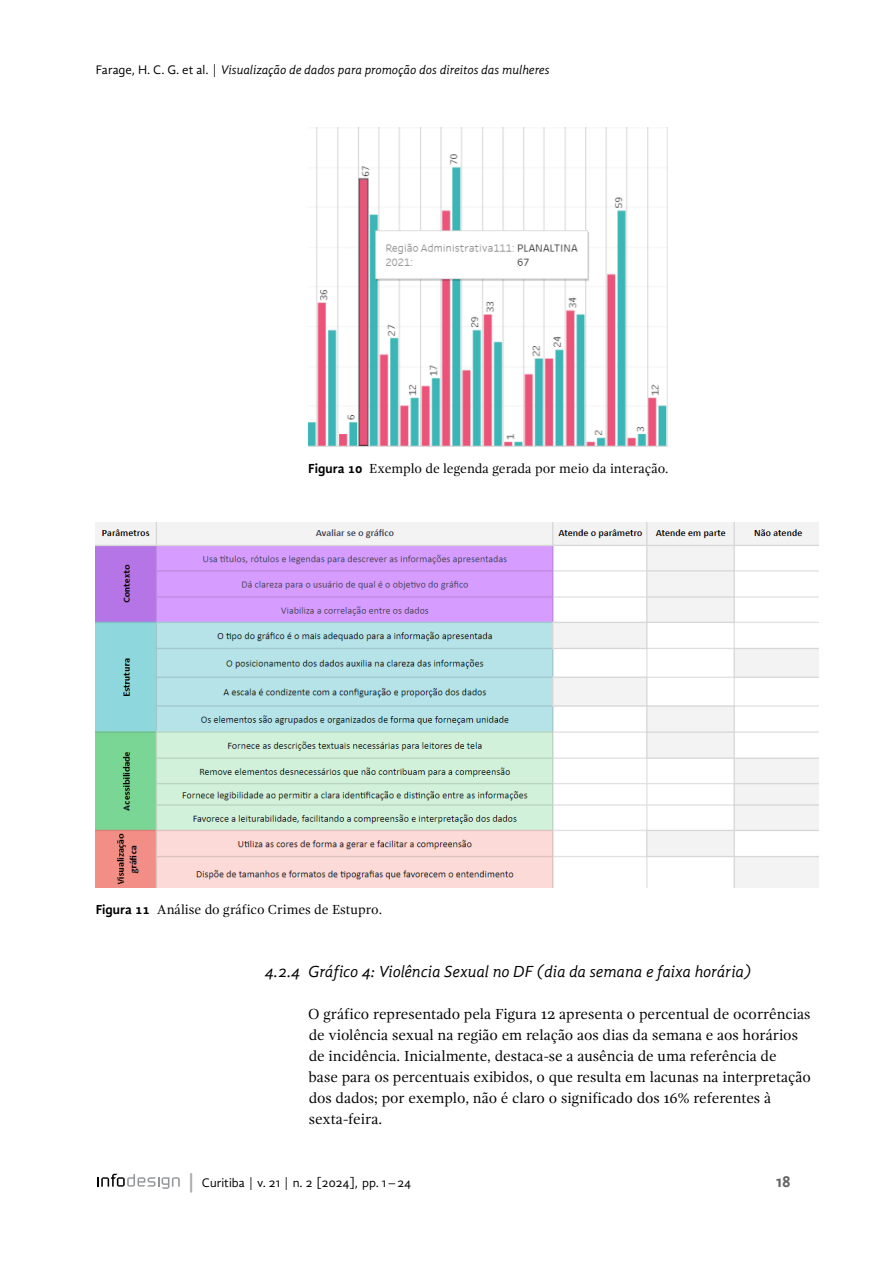
<style>
.page{position:relative;width:893px;height:1263px;background:#fff}
.page>*{position:absolute;margin:0;border:0;box-sizing:border-box;transform-origin:0 0}
.t1{font:italic 16.5px "Gandhi Sans";letter-spacing:-.01em;color:#000}
.t2{font:700 16.5px "Gandhi Sans";color:#636466}
.PT_Corpo_de_texto_Rec_1L_-5{font:15px/21px "Gandhi Serif";color:#000}
.t3{font:13.5px "Gandhi Serif";color:#000}
.t4{font:12.75px "Gandhi Sans Italic 2";letter-spacing:-.01em;color:#000}
.t5{font:12.75px "Gandhi Sans";color:#000}
.s1{font-family:"Gandhi Sans Regular 2"}
.s2{font-family:"Gandhi Sans";font-weight:700}
.s3{font-size:19.2px;color:#a7a9ac}
</style>
<div class="page">
<svg style="left:97px;top:1174px;width:83px;height:15px"></svg>
<img style="left:308px;top:127px;width:359px;height:319px">
<img style="left:96px;top:523px;width:723px;height:364px">
<p class="t4" style="left:96px;top:62px;width:455px"><span class="s1">Farage, H. C. G. et al. |</span> Visualização de dados para promoção dos direitos das mulheres</p>
<p class="t3" style="left:308px;top:460px;width:362px"><span class="s2">Figura 10</span> Exemplo de legenda gerada por meio da interação.</p>
<p class="t3" style="left:96px;top:901px;width:288px"><span class="s2">Figura 11</span> Análise do gráfico Crimes de Estupro.</p>
<p class="t1" style="left:265px;top:962px;width:488px">4.2.4 Gráfico 4: Violência Sexual no DF (dia da semana e faixa horária)</p>
<p class="PT_Corpo_de_texto_Rec_1L_-5" style="left:308px;top:1003px;width:504px">O gráfico representado pela Figura 12 apresenta o percentual de ocorrências de violência sexual na região em relação aos dias da semana e aos horários de incidência. Inicialmente, destaca-se a ausência de uma referência de<br>base para os percentuais exibidos, o que resulta em lacunas na interpretação dos dados; por exemplo, não é claro o significado dos 16% referentes à sexta-feira.</p>
<p class="t5" style="left:187px;top:1175px;width:226px"><span class="s3">|</span> Curitiba | v. 21 | n. 2 [2024], pp. 1–24</p>
<p class="t2" style="left:776px;top:1171px;width:16px">18</p>
</div>
